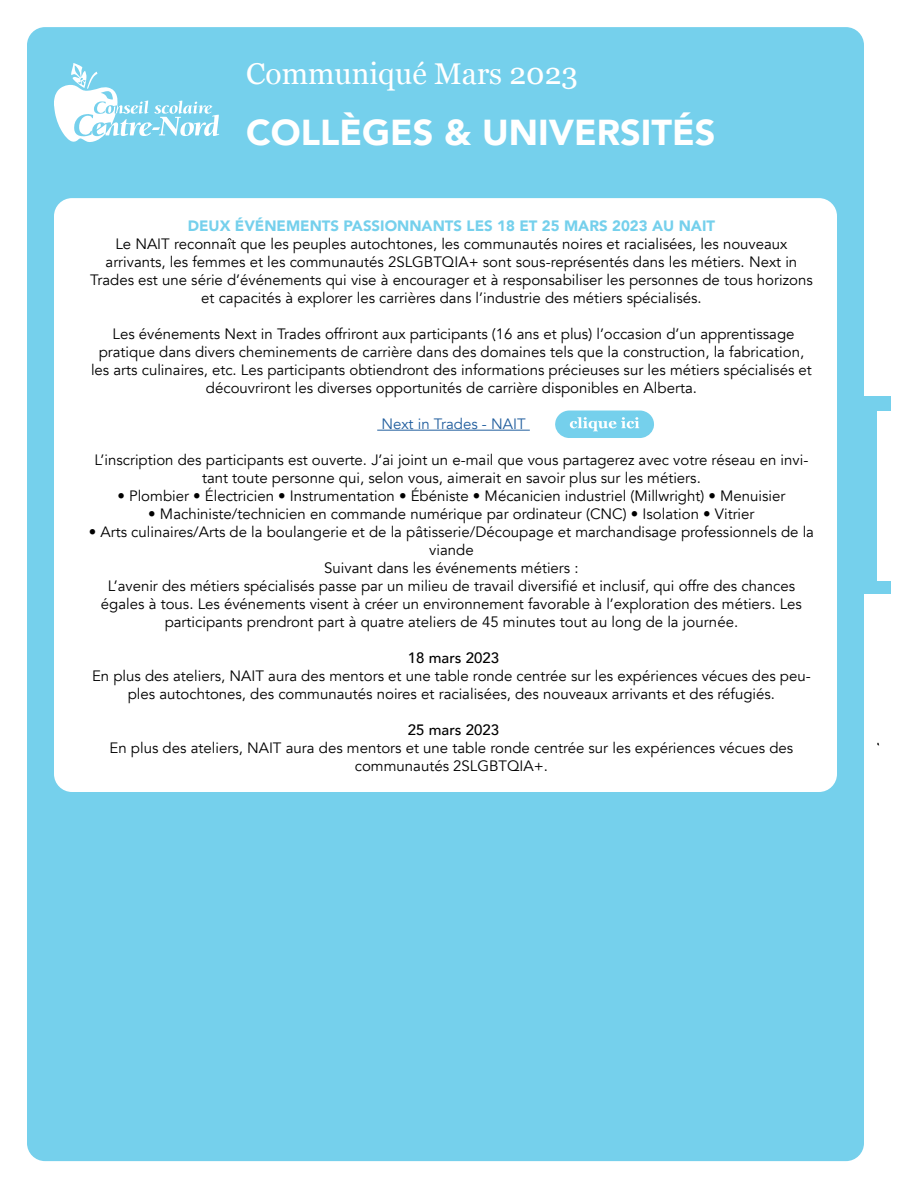
<style>
.page{position:relative;width:918px;height:1188px;background:#fff}
.page>*{position:absolute;margin:0;border:0;box-sizing:border-box;transform-origin:0 0}
.t1{font:900 36px "Avenir";color:#fff}
.t2{font:30px "Georgia";color:#fff}
.t3{font:15px/18px "Avenir";color:#000;text-align:center}
.t4{font:900 15px "Avenir";color:#75d0ec}
.t5{font:500 15px "Avenir";color:#000}
.t6{font:15px "Avenir";color:#215e9e}
</style>
<div class="page">
<div style="left:27px;top:27px;width:837px;height:1134px;background:#75d0ec;border-radius:18px"></div>
<div style="left:54px;top:198px;width:783px;height:594px;background:#fff;border-radius:18px"></div>
<div style="left:837px;top:396px;width:54px;height:15px;background:#75d0ec"></div>
<div style="left:854px;top:407px;width:22px;height:177px;background:#75d0ec"></div>
<div style="left:837px;top:582px;width:54px;height:12px;background:#75d0ec"></div>
<svg style="left:54px;top:63px;width:165px;height:79px"></svg>
<hr style="left:377px;top:430px;width:153px;height:1px;background:#215e9e">
<svg style="left:555px;top:411px;width:99px;height:27px;background:#8bd7ef"></svg>
<h2 class="t2" style="left:246px;top:51px;width:333px">Communiqué Mars 2023</h2>
<h1 class="t1" style="left:246px;top:102px;width:471px">COLLÈGES &amp; UNIVERSITÉS</h1>
<p class="t4" style="left:188px;top:213px;width:529px">DEUX ÉVÉNEMENTS PASSIONNANTS LES 18 ET 25 MARS 2023 AU NAIT</p>
<p class="t3" style="left:90px;top:235px;width:724px">Le NAIT reconnaît que les peuples autochtones, les communautés noires et racialisées, les nouveaux arrivants, les femmes et les communautés 2SLGBTQIA+ sont sous-représentés dans les métiers. Next in Trades est une série d’événements qui vise à encourager et à responsabiliser les personnes de tous horizons et capacités à explorer les carrières dans l’industrie des métiers spécialisés.</p>
<p class="t3" style="left:91px;top:325px;width:722px">Les événements Next in Trades offriront aux participants (16 ans et plus) l’occasion d’un apprentissage pratique dans divers cheminements de carrière dans des domaines tels que la construction, la fabrication, les arts culinaires, etc. Les participants obtiendront des informations précieuses sur les métiers spécialisés et découvriront les diverses opportunités de carrière disponibles en Alberta.</p>
<p class="t6" style="left:381px;top:415px;width:146px">Next in Trades - NAIT</p>
<p class="t3" style="left:95px;top:451px;width:715px">L’inscription des participants est ouverte. J’ai joint un e-mail que vous partagerez avec votre réseau en invi&shy;tant toute personne qui, selon vous, aimerait en savoir plus sur les métiers.</p>
<p class="t3" style="left:117px;top:487px;width:670px">• Plombier • Électricien • Instrumentation • Ébéniste • Mécanicien industriel (Millwright) • Menuisier</p>
<p class="t3" style="left:148px;top:505px;width:608px">• Machiniste/technicien en commande numérique par ordinateur (CNC) • Isolation • Vitrier</p>
<p class="t3" style="left:89px;top:523px;width:727px">• Arts culinaires/Arts de la boulangerie et de la pâtisserie/Découpage et marchandisage professionnels de la viande<br>Suivant dans les événements métiers :<br>L’avenir des métiers spécialisés passe par un milieu de travail diversifié et inclusif, qui offre des chances égales à tous. Les événements visent à créer un environnement favorable à l’exploration des métiers. Les participants prendront part à quatre ateliers de 45 minutes tout au long de la journée.</p>
<p class="t5" style="left:408px;top:645px;width:93px">18 mars 2023</p>
<p class="t3" style="left:92px;top:667px;width:720px">En plus des ateliers, NAIT aura des mentors et une table ronde centrée sur les expériences vécues des peu&shy;ples autochtones, des communautés noires et racialisées, des nouveaux arrivants et des réfugiés.</p>
<p class="t5" style="left:408px;top:717px;width:93px">25 mars 2023</p>
<p class="t3" style="left:110px;top:739px;width:685px">En plus des ateliers, NAIT aura des mentors et une table ronde centrée sur les expériences vécues des communautés 2SLGBTQIA+.</p>
</div>
